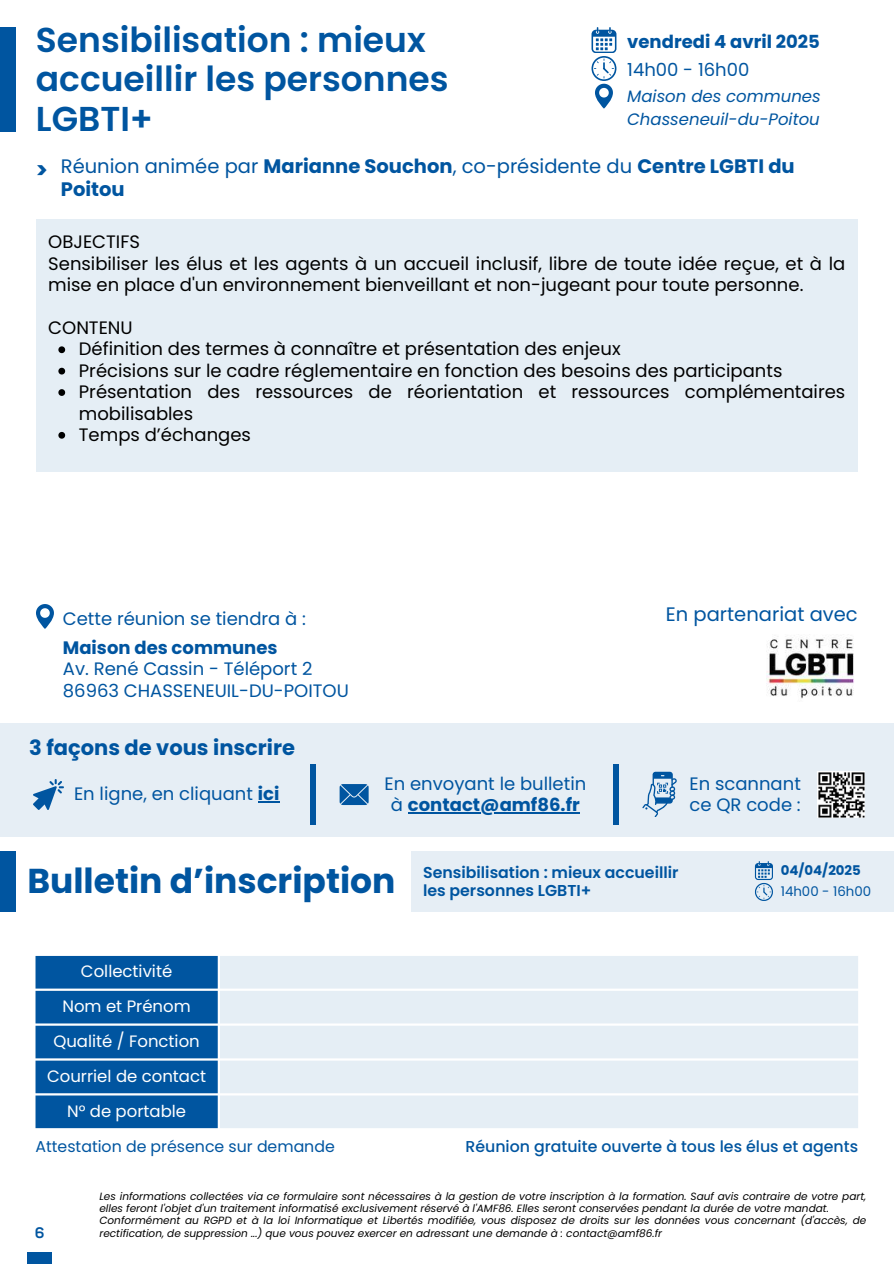
<style>
.page{position:relative;width:894px;height:1264px;background:#fff}
.page>*{position:absolute;margin:0;border:0;box-sizing:border-box;transform-origin:0 0}
.t1{font:600 34.5px/39.3px "Poppins";color:#0055a0}
.t2{font:700 34.5px "Poppins";color:#0055a0}
.t3{font:700 22.5px "Poppins";color:#0055a0}
.t4{font:700 21px "Poppins";color:#0055a0}
.t5{font:700 19.5px/22.5px "Poppins";color:#0055a0}
.t6{font:19.5px "Poppins";color:#0055a0}
.t7{font:18px/21.3px "Poppins";color:#000}
.t8{font:18px/21.3px "Poppins";color:#0055a0}
.t9{font:700 18px "Poppins";color:#0055a0}
.t10{font:16.5px/35px "Poppins";color:#fff;text-align:center}
.t11{font:italic 16.5px/22.5px "Poppins";color:#0055a0}
.t12{font:500 15.75px "Poppins";color:#0055a0}
.t13{font:600 15.75px "Poppins";color:#0055a0}
.t14{font:15.75px "Poppins";color:#0055a0}
.t15{font:700 15px "Panton";color:#0055a0}
.t16{font:13.35px "Poppins";color:#0055a0}
.t17{font:700 13.35px "Poppins";color:#0055a0}
.t18{font:italic 10.5px/12.3px "Poppins";color:#000}
.s1{font-weight:400}
.s2{font-weight:700}
</style>
<div class="page">
<div style="left:36px;top:219px;width:821px;height:252px;background:#e5eef5"></div>
<svg style="left:58px;top:346px;width:7px;height:7px"></svg>
<svg style="left:58px;top:368px;width:7px;height:6px"></svg>
<svg style="left:58px;top:389px;width:7px;height:7px"></svg>
<svg style="left:58px;top:432px;width:7px;height:6px"></svg>
<svg style="left:591px;top:27px;width:25px;height:81px"></svg>
<img style="left:766px;top:636px;width:88px;height:63px">
<svg style="left:36px;top:604px;width:18px;height:25px"></svg>
<div style="left:0;top:723px;width:893px;height:113px;background:#e6eef5"></div>
<div style="left:310px;top:764px;width:6px;height:60px;background:#0055a0"></div>
<div style="left:613px;top:764px;width:5px;height:60px;background:#0055a0"></div>
<svg style="left:33px;top:779px;width:31px;height:31px"></svg>
<svg style="left:258px;top:801px;width:21px;height:1px"></svg>
<svg style="left:339px;top:784px;width:29px;height:21px"></svg>
<hr style="left:408px;top:812px;width:171px;height:1px;background:#0055a0">
<svg style="left:642px;top:771px;width:34px;height:45px"></svg>
<img style="left:817px;top:771px;width:47px;height:47px">
<div style="left:0;top:27px;width:15px;height:104px;background:#0055a0"></div>
<div style="left:410px;top:850px;width:483px;height:61px;background:#e6eef5"></div>
<div style="left:0;top:850px;width:15px;height:61px;background:#0055a0"></div>
<svg style="left:754px;top:861px;width:18px;height:40px"></svg>
<svg style="left:35px;top:955px;width:183px;height:173px;background:#0f5fa5"></svg>
<div style="left:220px;top:956px;width:637px;height:172px;background:#e5eef5"></div>
<div style="left:27px;top:1252px;width:24px;height:11px;background:#0055a0"></div>
<h1 class="t1" style="left:36px;top:20px;width:414px">Sensibilisation : mieux accueillir les personnes<br>LGBTI+</h1>
<h3 class="t9" style="left:627px;top:32px;width:194px">vendredi 4 avril 2025</h3>
<h3 class="t8" style="left:627px;top:59px;width:124px">14h00 - 16h00</h3>
<h3 class="t11" style="left:627px;top:85px;width:195px">Maison des communes<br>Chasseneuil-du-Poitou</h3>
<h2 class="t3" style="left:36px;top:157px;width:14px">&gt;</h2>
<h3 class="t5" style="left:61px;top:155px;width:735px"><span class="s1">Réunion animée par</span> Marianne Souchon<span class="s1">, co-présidente du</span> Centre LGBTI du<br>Poitou</h3>
<h3 class="t7" style="left:48px;top:231px;width:798px">OBJECTIFS<br>Sensibiliser les élus et les agents à un accueil inclusif, libre de toute idée reçue, et à la mise en place d'un environnement bienveillant et non-jugeant pour toute personne.</h3>
<p class="t7" style="left:79px;top:317px;width:767px;text-indent:-31px">CONTENU<br>Définition des termes à connaître et présentation des enjeux<br>Précisions sur le cadre réglementaire en fonction des besoins des participants Présentation des ressources de réorientation et ressources complémentaires mobilisables<br>Temps d’échanges</p>
<h3 class="t8" style="left:63px;top:607px;width:244px">Cette réunion se tiendra à :</h3>
<h3 class="t6" style="left:665px;top:603px;width:193px">En partenariat avec</h3>
<h3 class="t9" style="left:63px;top:637px;width:216px">Maison des communes</h3>
<h3 class="t8" style="left:63px;top:658px;width:287px">Av. René Cassin - Téléport 2<br>86963 CHASSENEUIL-DU-POITOU</h3>
<h3 class="t4" style="left:29px;top:735px;width:267px">3 façons de vous inscrire</h3>
<h3 class="t8" style="left:74px;top:783px;width:207px">En ligne, en cliquant <span class="s2">ici</span></h3>
<h3 class="t8" style="left:384px;top:773px;width:203px;text-align:center">En envoyant le bulletin à <span class="s2">contact@amf86.fr</span></h3>
<h3 class="t8" style="left:689px;top:773px;width:113px">En scannant ce QR code :</h3>
<h1 class="t2" style="left:27px;top:860px;width:565px">Bulletin d’inscription <sub>les</sub> <sub>personnes</sub> <sub>LGBTI+</sub></h1>
<h3 class="t13" style="left:423px;top:863px;width:257px">Sensibilisation : mieux accueillir</h3>
<p class="t17" style="left:780px;top:862px;width:82px">04/04/2025</p>
<p class="t16" style="left:780px;top:883px;width:92px">14h00 - 16h00</p>
<h3 class="t10" style="left:47px;top:954px;width:160px">Collectivité<br>Nom et Prénom<br>Qualité / Fonction<br>Courriel de contact<br>N° de portable</h3>
<h3 class="t14" style="left:35px;top:1137px;width:301px">Attestation de présence sur demande</h3>
<h3 class="t12" style="left:465px;top:1137px;width:394px">Réunion gratuite ouverte à tous les élus et agents</h3>
<p class="t18" style="left:99px;top:1189px;width:768px">Les informations collectées via ce formulaire sont nécessaires à la gestion de votre inscription à la formation. Sauf avis contraire de votre part, elles feront l'objet d'un traitement informatisé exclusivement réservé à l'AMF86. Elles seront conservées pendant la durée de votre mandat.<br>Conformément au RGPD et à la loi Informatique et Libertés modifiée, vous disposez de droits sur les données vous concernant (d'accès, de</p>
<h3 class="t15" style="left:35px;top:1223px;width:11px">6</h3>
<p class="t18" style="left:99px;top:1226px;width:564px">rectification, de suppression ...) que vous pouvez exercer en adressant une demande à : contact@amf86.fr</p>
</div>
